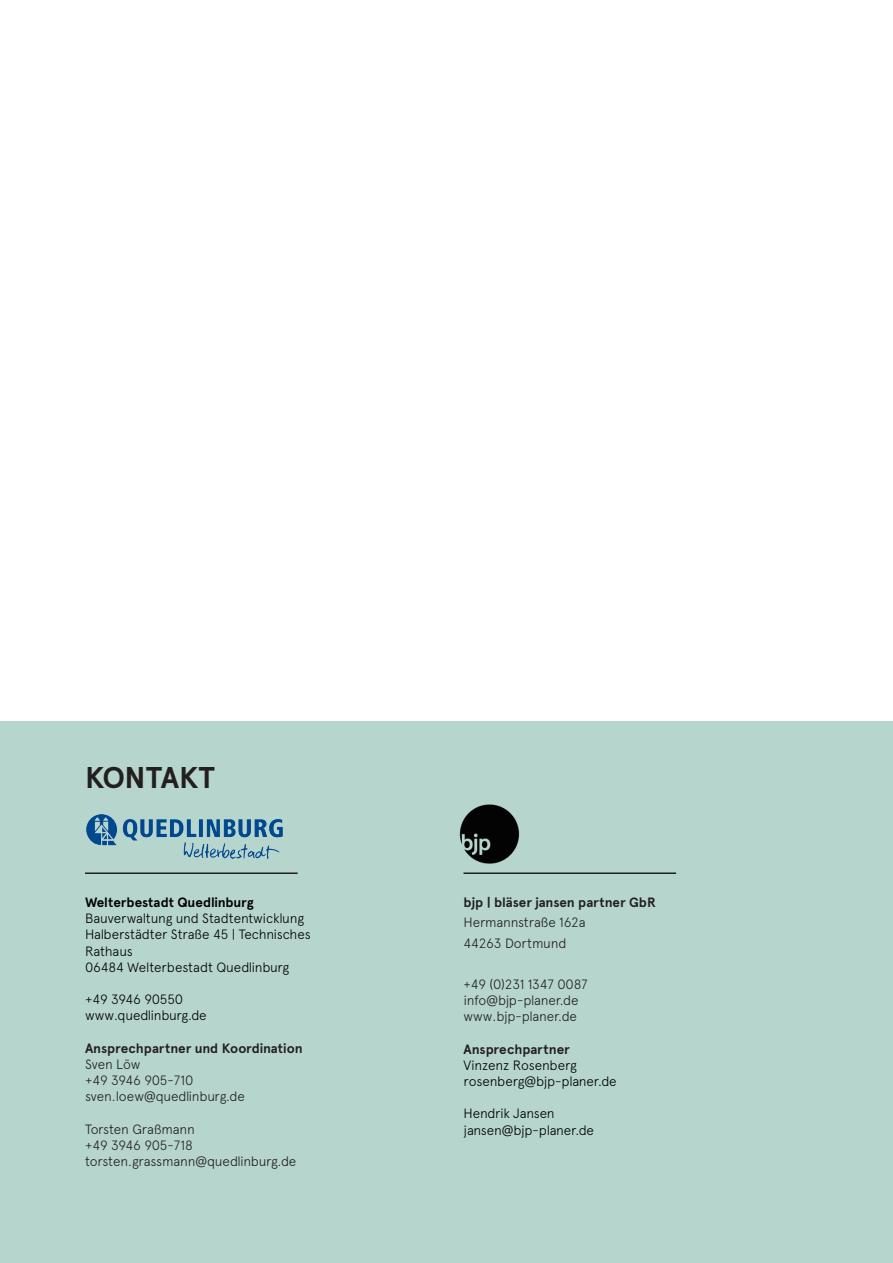
<style>
.page{position:relative;width:893px;height:1263px;background:#fff}
.page>*{position:absolute;margin:0;border:0;box-sizing:border-box;transform-origin:0 0}
.t1{font:700 30px "Apercu";letter-spacing:-.015em;color:#231f20}
.t2{font:300 13.5px/16.2px "Apercu";letter-spacing:-.015em;color:#000}
.t3{font:300 13.5px/16.2px "Apercu";letter-spacing:-.015em;color:#231f20}
.t4{font:700 13.5px "Apercu";letter-spacing:-.005em;color:#231f20}
.t5{font:700 13.5px "Apercu";letter-spacing:-.005em;color:#000}
</style>
<div class="page">
<div style="left:0;top:721px;width:893px;height:542px;background:#b6d5cc"></div>
<img style="left:459px;top:804px;width:60px;height:60px">
<hr style="left:463px;top:872px;width:213px;height:2px;background:#231f20">
<hr style="left:85px;top:872px;width:213px;height:2px;background:#231f20">
<img style="left:86px;top:814px;width:197px;height:45px">
<h1 class="t1" style="left:85px;top:760px;width:131px">KONTAKT</h1>
<p class="t5" style="left:85px;top:894px;width:170px">Welterbestadt Quedlinburg</p>
<p class="t2" style="left:85px;top:910px;width:227px">Bauverwaltung und Stadtentwicklung<br>Halberstädter Straße 45 | Technisches<br>Rathaus<br>06484 Welterbestadt Quedlinburg</p>
<p class="t2" style="left:85px;top:991px;width:123px">+49 3946 90550 www.quedlinburg.de</p>
<p class="t4" style="left:85px;top:1040px;width:219px">Ansprechpartner und Koordination</p>
<p class="t3" style="left:85px;top:1056px;width:161px">Sven Löw<br>+49 3946 905-710 sven.loew@quedlinburg.de</p>
<p class="t3" style="left:85px;top:1121px;width:213px">Torsten Graßmann<br>+49 3946 905-718 torsten.grassmann@quedlinburg.de</p>
<p class="t4" style="left:463px;top:894px;width:194px">bjp | bläser jansen partner GbR</p>
<p class="t3" style="left:463px;top:912px;width:124px;line-height:20.4px">Hermannstraße 162a<br>44263 Dortmund</p>
<p class="t3" style="left:463px;top:976px;width:126px">+49 (0)231 1347 0087 info@bjp-planer.de www.bjp-planer.de</p>
<p class="t4" style="left:463px;top:1041px;width:108px">Ansprechpartner</p>
<p class="t2" style="left:463px;top:1057px;width:155px">Vinzenz Rosenberg rosenberg@bjp-planer.de</p>
<p class="t2" style="left:463px;top:1105px;width:132px">Hendrik Jansen jansen@bjp-planer.de</p>
</div>
